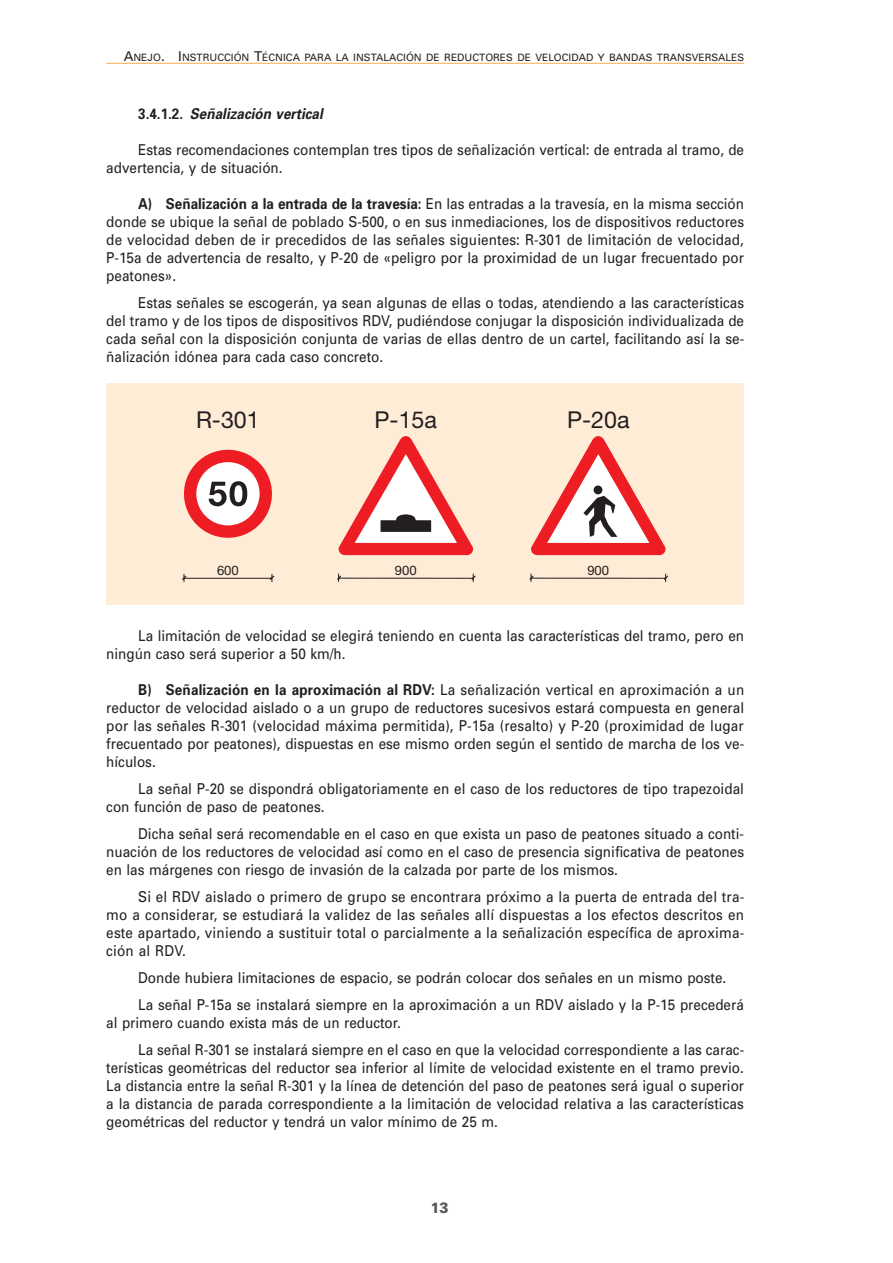
<style>
.page{position:relative;width:893px;height:1263px;background:#fff}
.page>*{position:absolute;margin:0;border:0;box-sizing:border-box;transform-origin:0 0}
.t1{font:23.25px "Helvetica Neue";color:#231f20}
.t2{font:15px/18px "Univers";color:#231f20;text-align:justify;scale:.9 1}
.t3{font:italic 700 15px "Univers";color:#231f20;scale:.9 1}
.t4{font:900 15px "Univers";color:#57585a;scale:.9 1}
.t5{font:13.05px "Helvetica Neue";color:#231f20}
.t6{font:10.2px "Univers";color:#231f20}
.s1{font-size:13.5px}
.s2{font-style:normal}
.s3{font-weight:700}
</style>
<div class="page">
<hr style="left:106px;top:63px;width:638px;height:1px;background:#faaa4d">
<div style="left:106px;top:383px;width:638px;height:222px;background:#feecd6"></div>
<div style="left:184px;top:450px;width:88px;height:88px;background:#ee1d23;border-radius:50%"></div>
<svg style="left:182px;top:573px;width:93px;height:9px"></svg>
<div style="left:196px;top:462px;width:64px;height:63px;background:#fff;border-radius:50%"></div>
<svg style="left:337px;top:573px;width:139px;height:9px"></svg>
<svg style="left:209px;top:481px;width:38px;height:25px"></svg>
<svg style="left:339px;top:436px;width:134px;height:119px"></svg>
<svg style="left:531px;top:436px;width:134px;height:119px"></svg>
<svg style="left:529px;top:573px;width:140px;height:9px"></svg>
<p class="t6" style="left:124px;top:51px;width:622px"><span class="s1">A</span>NEJO<span class="s1">. I</span>NSTRUCCIÓN <span class="s1">T</span>ÉCNICA PARA LA INSTALACIÓN DE REDUCTORES DE VELOCIDAD Y BANDAS TRANSVERSALES</p>
<p class="t3" style="left:138px;top:104px;width:207px"><span class="s2">3.4.1.2.</span> Señalización vertical</p>
<p class="t2" style="left:106px;top:140px;width:710px;text-indent:32px">Estas recomendaciones contemplan tres tipos de señalización vertical: de entrada al tramo, de advertencia, y de situación.</p>
<p class="t2" style="left:106px;top:194px;width:710px;text-indent:32px"><span class="s3">A) Señalización a la entrada de la travesía:</span> En las entradas a la travesía, en la misma sección donde se ubique la señal de poblado S-500, o en sus inmediaciones, los de dispositivos reductores de velocidad deben de ir precedidos de las señales siguientes: R-301 de limitación de velocidad, P-15a de advertencia de resalto, y P-20 de «peligro por la proximidad de un lugar frecuentado por peatones».</p>
<p class="t2" style="left:106px;top:293px;width:710px;text-indent:32px">Estas señales se escogerán, ya sean algunas de ellas o todas, atendiendo a las características del tramo y de los tipos de dispositivos RDV, pudiéndose conjugar la disposición individualizada de cada señal con la disposición conjunta de varias de ellas dentro de un cartel, facilitando así la se&shy;ñalización idónea para cada caso concreto.</p>
<h1 class="t1" style="left:196px;top:406px;width:65px">R-301</h1>
<h1 class="t1" style="left:375px;top:406px;width:64px">P-15a</h1>
<h1 class="t1" style="left:567px;top:406px;width:64px">P-20a</h1>
<p class="t5" style="left:217px;top:562px;width:23px">600</p>
<p class="t5" style="left:395px;top:562px;width:23px">900</p>
<p class="t5" style="left:587px;top:562px;width:23px">900</p>
<p class="t2" style="left:106px;top:626px;width:710px;text-indent:32px">La limitación de velocidad se elegirá teniendo en cuenta las características del tramo, pero en ningún caso será superior a 50 km/h.</p>
<p class="t2" style="left:106px;top:680px;width:710px;text-indent:32px"><span class="s3">B) Señalización en la aproximación al RDV:</span> La señalización vertical en aproximación a un reductor de velocidad aislado o a un grupo de reductores sucesivos estará compuesta en general por las señales R-301 (velocidad máxima permitida), P-15a (resalto) y P-20 (proximidad de lugar frecuentado por peatones), dispuestas en ese mismo orden según el sentido de marcha de los ve&shy;hículos.</p>
<p class="t2" style="left:106px;top:779px;width:710px;text-indent:32px">La señal P-20 se dispondrá obligatoriamente en el caso de los reductores de tipo trapezoidal con función de paso de peatones.</p>
<p class="t2" style="left:106px;top:824px;width:710px;text-indent:32px">Dicha señal será recomendable en el caso en que exista un paso de peatones situado a conti&shy;nuación de los reductores de velocidad así como en el caso de presencia significativa de peatones en las márgenes con riesgo de invasión de la calzada por parte de los mismos.</p>
<p class="t2" style="left:106px;top:887px;width:710px;text-indent:32px">Si el RDV aislado o primero de grupo se encontrara próximo a la puerta de entrada del tra&shy;mo a considerar, se estudiará la validez de las señales allí dispuestas a los efectos descritos en este apartado, viniendo a sustituir total o parcialmente a la señalización específica de aproxima&shy;ción al RDV.</p>
<p class="t2" style="left:138px;top:964px;width:674px;line-height:27px">Donde hubiera limitaciones de espacio, se podrán colocar dos señales en un mismo poste.<br>La señal P-15a se instalará siempre en la aproximación a un RDV aislado y la P-15 precederá</p>
<p class="t2" style="left:138px;top:1009px;width:675px;line-height:27px;text-indent:-32px">al primero cuando exista más de un reductor.<br>La señal R-301 se instalará siempre en el caso en que la velocidad correspondiente a las carac-</p>
<p class="t2" style="left:106px;top:1058px;width:710px">terísticas geométricas del reductor sea inferior al límite de velocidad existente en el tramo previo.<br>La distancia entre la señal R-301 y la línea de detención del paso de peatones será igual o superior a la distancia de parada correspondiente a la limitación de velocidad relativa a las características geométricas del reductor y tendrá un valor mínimo de 25 m.</p>
<p class="t4" style="left:430px;top:1198px;width:22px">13</p>
</div>
